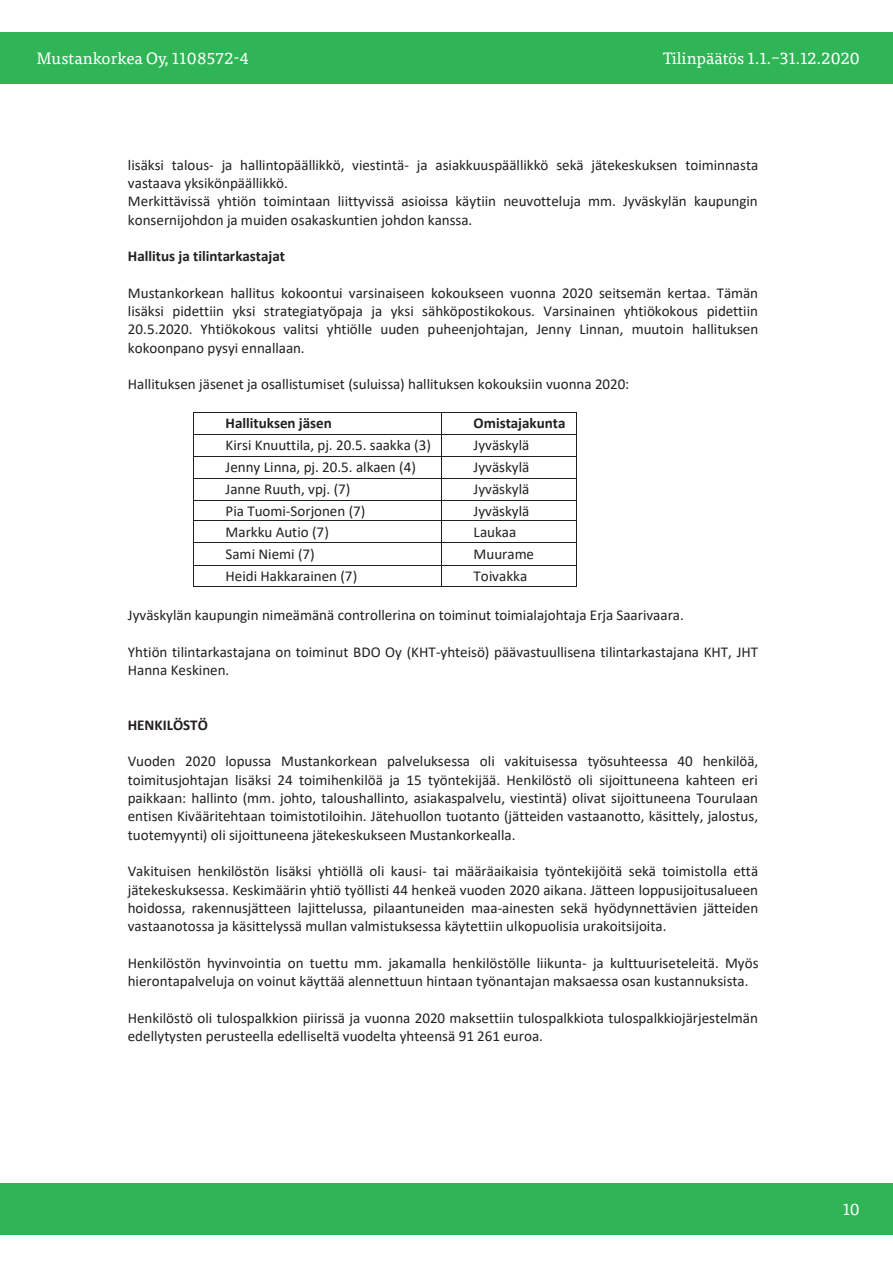
<style>
.page{position:relative;width:893px;height:1263px;background:#fff}
.page>*{position:absolute;margin:0;border:0;box-sizing:border-box;transform-origin:0 0}
.t1{font:16.5px "Tisa Pro";color:#fff}
.t2{font:15px/18.3px "Calibri";color:#231f20}
.t3{font:700 15px "Calibri";color:#231f20}
</style>
<div class="page">
<div style="left:1px;top:33px;width:892px;height:51px;background:#2fb456"></div>
<div style="left:1px;top:1183px;width:892px;height:52px;background:#2fb456"></div>
<hr style="left:194px;top:412px;width:247px;height:1px;background:#231f20">
<hr style="left:442px;top:412px;width:134px;height:1px;background:#231f20">
<hr style="left:194px;top:434px;width:247px;height:1px;background:#231f20">
<hr style="left:442px;top:434px;width:134px;height:1px;background:#231f20">
<hr style="left:194px;top:456px;width:247px;height:1px;background:#231f20">
<hr style="left:442px;top:456px;width:134px;height:1px;background:#231f20">
<hr style="left:194px;top:478px;width:247px;height:1px;background:#231f20">
<hr style="left:442px;top:478px;width:134px;height:1px;background:#231f20">
<hr style="left:194px;top:500px;width:247px;height:1px;background:#231f20">
<hr style="left:442px;top:500px;width:134px;height:1px;background:#231f20">
<hr style="left:194px;top:520px;width:247px;height:1px;background:#231f20">
<hr style="left:442px;top:520px;width:134px;height:1px;background:#231f20">
<hr style="left:194px;top:543px;width:247px;height:1px;background:#231f20">
<hr style="left:442px;top:543px;width:134px;height:1px;background:#231f20">
<hr style="left:194px;top:565px;width:247px;height:1px;background:#231f20">
<hr style="left:442px;top:565px;width:134px;height:1px;background:#231f20">
<svg style="left:193px;top:412px;width:1px;height:175px"></svg>
<hr style="left:194px;top:587px;width:247px;height:1px;background:#231f20">
<svg style="left:441px;top:412px;width:1px;height:175px"></svg>
<hr style="left:442px;top:587px;width:134px;height:1px;background:#231f20">
<svg style="left:576px;top:412px;width:1px;height:175px"></svg>
<p class="t1" style="left:37px;top:46px;width:213px">Mustankorkea Oy, 1108572-4</p>
<p class="t1" style="left:663px;top:46px;width:198px">Tilinpäätös 1.1.–31.12.2020</p>
<p class="t2" style="left:128px;top:155px;width:632px">lisäksi talous- ja hallintopäällikkö, viestintä- ja asiakkuuspäällikkö sekä jätekeskuksen toiminnasta vastaava yksikönpäällikkö.<br>Merkittävissä yhtiön toimintaan liittyvissä asioissa käytiin neuvotteluja mm. Jyväskylän kaupungin konsernijohdon ja muiden osakaskuntien johdon kanssa.</p>
<p class="t3" style="left:128px;top:245px;width:159px">Hallitus ja tilintarkastajat</p>
<p class="t2" style="left:128px;top:283px;width:632px;text-align:justify">Mustankorkean hallitus kokoontui varsinaiseen kokoukseen vuonna 2020 seitsemän kertaa. Tämän lisäksi pidettiin yksi strategiatyöpaja ja yksi sähköpostikokous. Varsinainen yhtiökokous pidettiin 20.5.2020. Yhtiökokous valitsi yhtiölle uuden puheenjohtajan, Jenny Linnan, muutoin hallituksen kokoonpano pysyi ennallaan.</p>
<p class="t2" style="left:128px;top:375px;width:503px">Hallituksen jäsenet ja osallistumiset (suluissa) hallituksen kokouksiin vuonna 2020:</p>
<p class="t3" style="left:226px;top:412px;width:108px">Hallituksen jäsen</p>
<p class="t3" style="left:474px;top:412px;width:93px">Omistajakunta</p>
<p class="t2" style="left:226px;top:436px;width:207px">Kirsi Knuuttila, pj. 20.5. saakka (3)</p>
<p class="t2" style="left:474px;top:436px;width:57px">Jyväskylä</p>
<p class="t2" style="left:226px;top:458px;width:192px">Jenny Linna, pj. 20.5. alkaen (4)</p>
<p class="t2" style="left:474px;top:458px;width:57px">Jyväskylä</p>
<p class="t2" style="left:226px;top:480px;width:126px">Janne Ruuth, vpj. (7)</p>
<p class="t2" style="left:474px;top:480px;width:57px">Jyväskylä</p>
<p class="t2" style="left:226px;top:501px;width:141px">Pia Tuomi-Sorjonen (7)</p>
<p class="t2" style="left:474px;top:501px;width:57px">Jyväskylä</p>
<p class="t2" style="left:226px;top:523px;width:105px">Markku Autio (7)</p>
<p class="t2" style="left:474px;top:523px;width:44px">Laukaa</p>
<p class="t2" style="left:226px;top:544px;width:91px">Sami Niemi (7)</p>
<p class="t2" style="left:474px;top:544px;width:62px">Muurame</p>
<p class="t2" style="left:226px;top:567px;width:133px">Heidi Hakkarainen (7)</p>
<p class="t2" style="left:474px;top:567px;width:55px">Toivakka</p>
<p class="t2" style="left:128px;top:605px;width:557px">Jyväskylän kaupungin nimeämänä controllerina on toiminut toimialajohtaja Erja Saarivaara.</p>
<p class="t2" style="left:128px;top:642px;width:632px">Yhtiön tilintarkastajana on toiminut BDO Oy (KHT-yhteisö) päävastuullisena tilintarkastajana KHT, JHT<br>Hanna Keskinen.</p>
<p class="t3" style="left:128px;top:714px;width:82px">HENKILÖSTÖ</p>
<p class="t2" style="left:128px;top:752px;width:632px;text-align:justify">Vuoden 2020 lopussa Mustankorkean palveluksessa oli vakituisessa työsuhteessa 40 henkilöä, toimitusjohtajan lisäksi 24 toimihenkilöä ja 15 työntekijää. Henkilöstö oli sijoittuneena kahteen eri paikkaan: hallinto (mm. johto, taloushallinto, asiakaspalvelu, viestintä) olivat sijoittuneena Tourulaan entisen Kivääritehtaan toimistotiloihin. Jätehuollon tuotanto (jätteiden vastaanotto, käsittely, jalostus, tuotemyynti) oli sijoittuneena jätekeskukseen Mustankorkealla.</p>
<p class="t2" style="left:128px;top:862px;width:632px;text-align:justify">Vakituisen henkilöstön lisäksi yhtiöllä oli kausi- tai määräaikaisia työntekijöitä sekä toimistolla että jätekeskuksessa. Keskimäärin yhtiö työllisti 44 henkeä vuoden 2020 aikana. Jätteen loppusijoitusalueen hoidossa, rakennusjätteen lajittelussa, pilaantuneiden maa-ainesten sekä hyödynnettävien jätteiden vastaanotossa ja käsittelyssä mullan valmistuksessa käytettiin ulkopuolisia urakoitsijoita.</p>
<p class="t2" style="left:128px;top:953px;width:632px">Henkilöstön hyvinvointia on tuettu mm. jakamalla henkilöstölle liikunta- ja kulttuuriseteleitä. Myös hierontapalveluja on voinut käyttää alennettuun hintaan työnantajan maksaessa osan kustannuksista.</p>
<p class="t2" style="left:128px;top:1008px;width:632px">Henkilöstö oli tulospalkkion piirissä ja vuonna 2020 maksettiin tulospalkkiota tulospalkkiojärjestelmän edellytysten perusteella edelliseltä vuodelta yhteensä 91 261 euroa.</p>
<p class="t1" style="left:843px;top:1197px;width:18px">10</p>
</div>
